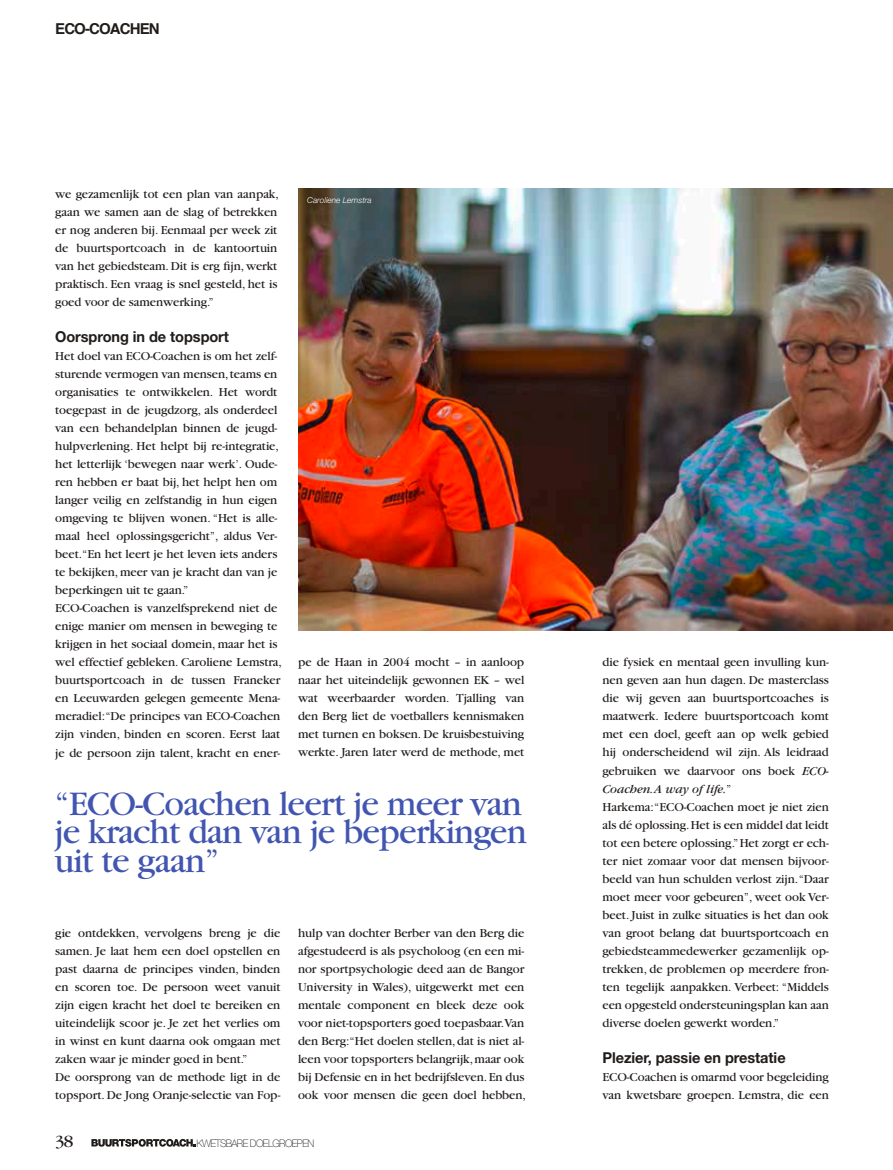
<style>
.page{position:relative;width:893px;height:1170px;background:#fff}
.page>*{position:absolute;margin:0;border:0;box-sizing:border-box;transform-origin:0 0}
.t1{font:36px/28.5px "Garamond";letter-spacing:-.025em;color:#4256b1}
.t2{font:18px "Garamond";color:#201c1a}
.t3{font:700 15px "Helvetica Neue LT Std";letter-spacing:-.005em;color:#201c1a}
.t4{font:700 15px "Helvetica";letter-spacing:-.06em;color:#201c1a}
.t5{font:12.75px/18px "Garamond";letter-spacing:-.005em;color:#201c1a}
.t6{font:100 10.35px "Helvetica Neue LT Std";letter-spacing:-.06em;color:#201c1a}
.t7{font:italic 300 8.25px "Helvetica Neue LT Std";color:#fff}
.s1{font-style:italic}
</style>
<div class="page">
<svg style="left:91px;top:1138px;width:104px;height:8px"></svg>
<img style="left:299px;top:188px;width:594px;height:442px">
<p class="t4" style="left:55px;top:16px;width:106px">ECO-COACHEN</p>
<p class="t5" style="left:55px;top:185px;width:225px">we gezamenlijk tot een plan van aanpak, gaan we samen aan de slag of betrekken er nog anderen bij. Eenmaal per week zit de buurtsportcoach in de kantoortuin van het gebiedsteam. Dit is erg fijn, werkt praktisch. Een vraag is snel gesteld, het is goed voor de samenwerking.”</p>
<p class="t3" style="left:55px;top:327px;width:175px">Oorsprong in de topsport</p>
<p class="t5" style="left:55px;top:347px;width:228px">Het doel van ECO-Coachen is om het zelf&shy;sturende vermogen van mensen, teams en organisaties te ontwikkelen. Het wordt toegepast in de jeugdzorg, als onderdeel van een behandelplan binnen de jeugd&shy;hulpverlening. Het helpt bij re-integratie, het letterlijk ‘bewegen naar werk’. Oude&shy;ren hebben er baat bij, het helpt hen om langer veilig en zelfstandig in hun eigen omgeving te blijven wonen. “Het is alle&shy;maal heel oplossingsgericht”, aldus Ver&shy;beet.“En het leert je het leven iets anders te bekijken, meer van je kracht dan van je beperkingen uit te gaan.”<br>ECO-Coachen is vanzelfsprekend niet de enige manier om mensen in beweging te krijgen in het sociaal domein, maar het is wel effectief gebleken. Caroliene Lemstra, buurtsportcoach in de tussen Franeker en Leeuwarden gelegen gemeente Mena&shy;meradiel:“De principes van ECO-Coachen zijn vinden, binden en scoren. Eerst laat je de persoon zijn talent, kracht en ener-</p>
<p class="t7" style="left:307px;top:195px;width:66px">Caroliene Lemstra</p>
<p class="t5" style="left:298px;top:653px;width:228px;text-align:justify">pe de Haan in 2004 mocht – in aanloop naar het uiteindelijk gewonnen EK – wel wat weerbaarder worden. Tjalling van den Berg liet de voetballers kennismaken met turnen en boksen. De kruisbestuiving werkte. Jaren later werd de methode, met</p>
<h1 class="t1" style="left:55px;top:789px;width:474px">“ECO-Coachen leert je meer van je kracht dan van je beperkingen uit te gaan”</h1>
<p class="t5" style="left:55px;top:923px;width:227px">gie ontdekken, vervolgens breng je die samen. Je laat hem een doel opstellen en past daarna de principes vinden, binden en scoren toe. De persoon weet vanuit zijn eigen kracht het doel te bereiken en uiteindelijk scoor je. Je zet het verlies om in winst en kunt daarna ook omgaan met zaken waar je minder goed in bent.”<br>De oorsprong van de methode ligt in de topsport. De Jong Oranje-selectie van Fop-</p>
<p class="t5" style="left:298px;top:923px;width:229px">hulp van dochter Berber van den Berg die afgestudeerd is als psycholoog (en een mi&shy;nor sportpsychologie deed aan de Bangor University in Wales), uitgewerkt met een mentale component en bleek deze ook voor niet-topsporters goed toepasbaar.Van den Berg:“Het doelen stellen, dat is niet al&shy;leen voor topsporters belangrijk, maar ook bij Defensie en in het bedrijfsleven. En dus ook voor mensen die geen doel hebben,</p>
<h2 class="t2" style="left:55px;top:1131px;width:20px">38</h2>
<p class="t6" style="left:196px;top:1136px;width:119px">KWETSBARE DOELGROEPEN</p>
<p class="t5" style="left:602px;top:653px;width:228px">die fysiek en mentaal geen invulling kun&shy;nen geven aan hun dagen. De masterclass die wij geven aan buurtsportcoaches is maatwerk. Iedere buurtsportcoach komt met een doel, geeft aan op welk gebied hij onderscheidend wil zijn. Als leidraad gebruiken we daarvoor ons boek <span class="s1">ECO-Coachen. A way of life.</span>” Harkema:“ECO-Coachen moet je niet zien als dé oplossing. Het is een middel dat leidt tot een betere oplossing.” Het zorgt er ech&shy;ter niet zomaar voor dat mensen bijvoor&shy;beeld van hun schulden verlost zijn.“Daar moet meer voor gebeuren”, weet ook Ver&shy;beet. Juist in zulke situaties is het dan ook van groot belang dat buurtsportcoach en gebiedsteammedewerker gezamenlijk op&shy;trekken, de problemen op meerdere fron&shy;ten tegelijk aanpakken. Verbeet: “Middels een opgesteld ondersteuningsplan kan aan diverse doelen gewerkt worden.”</p>
<p class="t3" style="left:603px;top:1047px;width:185px">Plezier, passie en prestatie</p>
<p class="t5" style="left:603px;top:1067px;width:228px">ECO-Coachen is omarmd voor begeleiding van kwetsbare groepen. Lemstra, die een</p>
</div>
